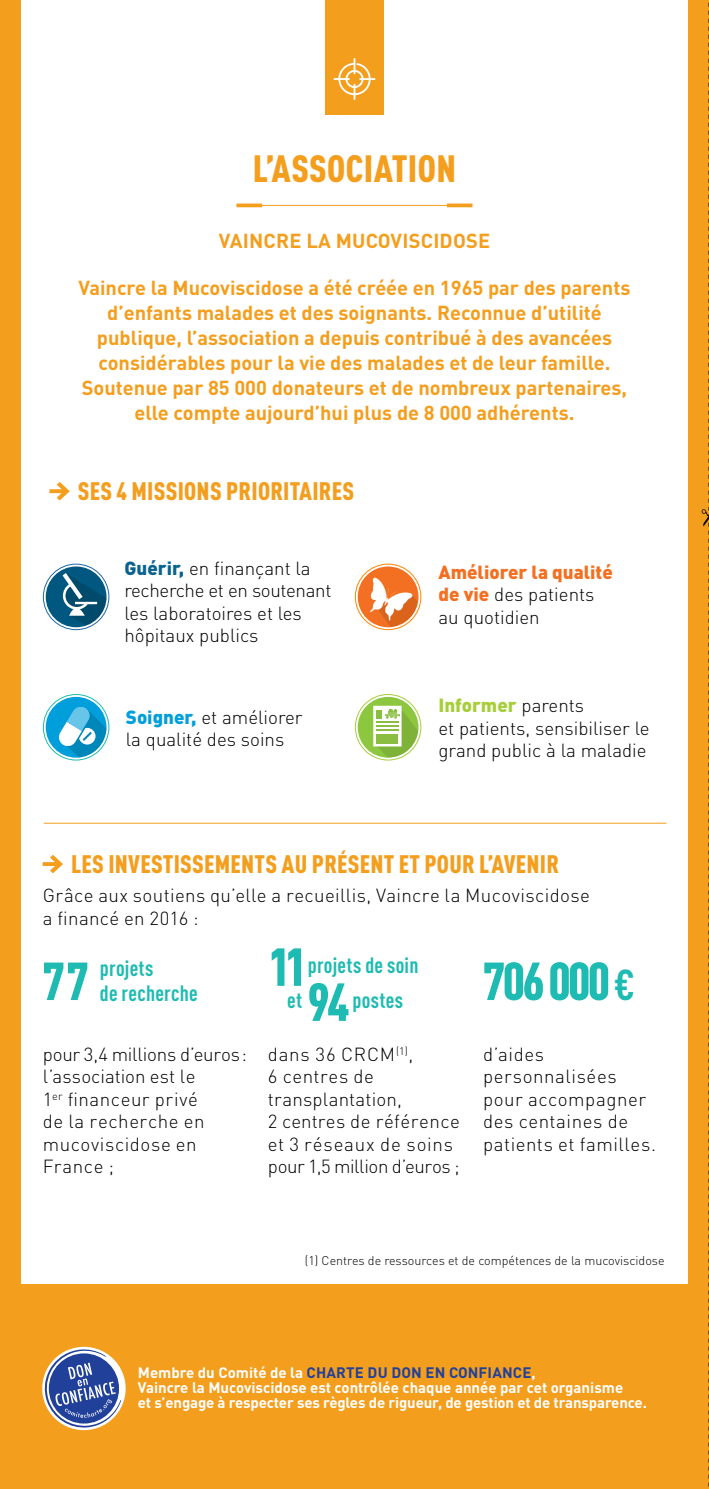
<style>
.page{position:relative;width:709px;height:1489px;background:#fff}
.page>*{position:absolute;margin:0;border:0;box-sizing:border-box;transform-origin:0 0}
.t1{font:900 condensed 52.5px "DINOT";letter-spacing:-.05em;color:#1dbbb2}
.t2{font:900 condensed 37.5px "DINOT";letter-spacing:.01em;color:#f49e1e}
.t3{font:900 condensed 25px "DINOT";letter-spacing:.01em;color:#f49e1e}
.t4{font:700 condensed 21.75px/25px "DINOT";letter-spacing:.015em;color:#1dbbb2}
.t5{font:700 20px/25px "DIN Pro";color:#f49e1e;text-align:center}
.t6{font:300 18.75px/22.5px "DIN Pro";letter-spacing:.015em;color:#000}
.t7{font:900 18.75px/22.5px "DIN Pro";color:#f36f21}
.t8{font:700 15px/15px "DIN Pro";color:#fff}
.t9{font:300 12.5px "DIN Pro";color:#000}
.s1{font-weight:900;color:#096390}
.s2{font-weight:900;color:#009fdb}
.s3{font-weight:300;color:#000}
.s4{font-weight:900;color:#a6ce39}
.s5{font-weight:700;font-size:42.5px}
.s6{color:#21409a}
</style>
<div class="page">
<div style="left:0;top:0;width:709px;height:1488px;background:#f49e1e"></div>
<div style="left:21px;top:0;width:666px;height:1283px;background:#fff"></div>
<hr style="left:236px;top:205px;width:231px;height:1px;background:#f49e1e">
<svg style="left:236px;top:203px;width:26px;height:4px"></svg>
<svg style="left:447px;top:203px;width:25px;height:4px"></svg>
<div style="left:325px;top:0;width:59px;height:115px;background:#f49e1e"></div>
<svg style="left:333px;top:58px;width:42px;height:42px"></svg>
<svg style="left:43px;top:855px;width:20px;height:18px"></svg>
<div style="left:46px;top:566px;width:60px;height:61px;background:#005880;border-radius:50%"></div>
<div style="left:43px;top:564px;width:66px;height:66px;border:1px solid #1e67ad;border-radius:50%"></div>
<svg style="left:62px;top:573px;width:45px;height:52px"></svg>
<div style="left:358px;top:697px;width:60px;height:60px;background:#8dc63f;border-radius:50%"></div>
<div style="left:355px;top:694px;width:66px;height:66px;border:1px solid #a6ce39;border-radius:50%"></div>
<svg style="left:373px;top:705px;width:45px;height:52px"></svg>
<div style="left:358px;top:566px;width:60px;height:61px;background:#f36f21;border-radius:50%"></div>
<div style="left:355px;top:564px;width:66px;height:66px;border:1px solid #ff8500;border-radius:50%"></div>
<svg style="left:370px;top:577px;width:48px;height:50px"></svg>
<div style="left:46px;top:697px;width:60px;height:60px;background:#009fdb;border-radius:50%"></div>
<div style="left:43px;top:694px;width:66px;height:66px;border:1px solid #1dbbb2;border-radius:50%"></div>
<svg style="left:59px;top:707px;width:47px;height:50px"></svg>
<hr style="left:44px;top:822px;width:622px;height:1px;background:#f49e1e">
<svg style="left:49px;top:482px;width:21px;height:18px"></svg>
<svg style="left:42px;top:1346px;width:84px;height:83px"></svg>
<svg style="left:44px;top:1348px;width:77px;height:80px;background:#7b80a2"></svg>
<svg style="left:701px;top:2px;width:8px;height:1485px"></svg>
<h2 class="t2" style="left:253px;top:145px;width:204px">L’ASSOCIATION</h2>
<p class="t5" style="left:219px;top:227px;width:273px">VAINCRE LA MUCOVISCIDOSE</p>
<p class="t5" style="left:79px;top:274px;width:553px">Vaincre la Mucoviscidose a été créée en 1965 par des parents d’enfants malades et des soignants. Reconnue d’utilité publique, l’association a depuis contribué à des avancées considérables pour la vie des malades et de leur famille.<br>Soutenue par 85 000 donateurs et de nombreux partenaires, elle compte aujourd’hui plus de 8 000 adhérents.</p>
<h3 class="t3" style="left:78px;top:475px;width:278px">SES 4 MISSIONS PRIORITAIRES</h3>
<p class="t6" style="left:124px;top:555px;width:208px"><span class="s1">Guérir,</span> en finançant la recherche et en soutenant les laboratoires et les hôpitaux publics</p>
<p class="t6" style="left:126px;top:705px;width:178px"><span class="s2">Soigner,</span> et améliorer la qualité des soins</p>
<p class="t7" style="left:438px;top:559px;width:176px">Améliorer la qualité de vie <span class="s3">des patients au quotidien</span></p>
<p class="t6" style="left:438px;top:693px;width:212px"><span class="s4">Informer</span> parents<br>et patients, sensibiliser le grand public à la maladie</p>
<h3 class="t3" style="left:71px;top:848px;width:489px">LES INVESTISSEMENTS AU PRÉSENT ET POUR L’AVENIR</h3>
<p class="t6" style="left:43px;top:883px;width:548px">Grâce aux soutiens qu’elle a recueillis, Vaincre la Mucoviscidose a financé en 2016 :</p>
<h1 class="t1" style="left:43px;top:948px;width:48px">77</h1>
<p class="t4" style="left:100px;top:955px;width:99px">projets<br>de recherche</p>
<h1 class="t1" style="left:268px;top:934px;width:40px">11</h1>
<p class="t4" style="left:308px;top:952px;width:112px">projets de soin</p>
<p class="t4" style="left:287px;top:987px;width:16px">et</p>
<h1 class="t1" style="left:307px;top:969px;width:43px">94</h1>
<p class="t4" style="left:352px;top:987px;width:52px">postes</p>
<h1 class="t1" style="left:483px;top:948px;width:153px">706 000<span class="s5">€</span></h1>
<p class="t6" style="left:268px;top:1041px;width:193px">dans 36 CRCM<sup>(1)</sup>,<br>6 centres de transplantation,<br>2 centres de référence et 3 réseaux de soins pour 1,5 million d’euros ;</p>
<p class="t6" style="left:43px;top:1041px;width:206px">pour 3,4 millions d’euros: l’association est le<br>1<sup>er</sup> financeur privé<br>de la recherche en mucoviscidose en<br>France ;</p>
<p class="t6" style="left:483px;top:1041px;width:174px">d’aides personnalisées pour accompagner des centaines de patients et familles.</p>
<p class="t9" style="left:305px;top:1251px;width:361px">(1) Centres de ressources et de compétences de la mucoviscidose</p>
<p class="t8" style="left:138px;top:1364px;width:510px">Membre du Comité de la <span class="s6">CHARTE DU DON EN CONFIANCE</span>,<br>Vaincre la Mucoviscidose est contrôlée chaque année par cet organisme<br>et s’engage à respecter ses règles de rigueur, de gestion et de transparence.</p>
</div>
